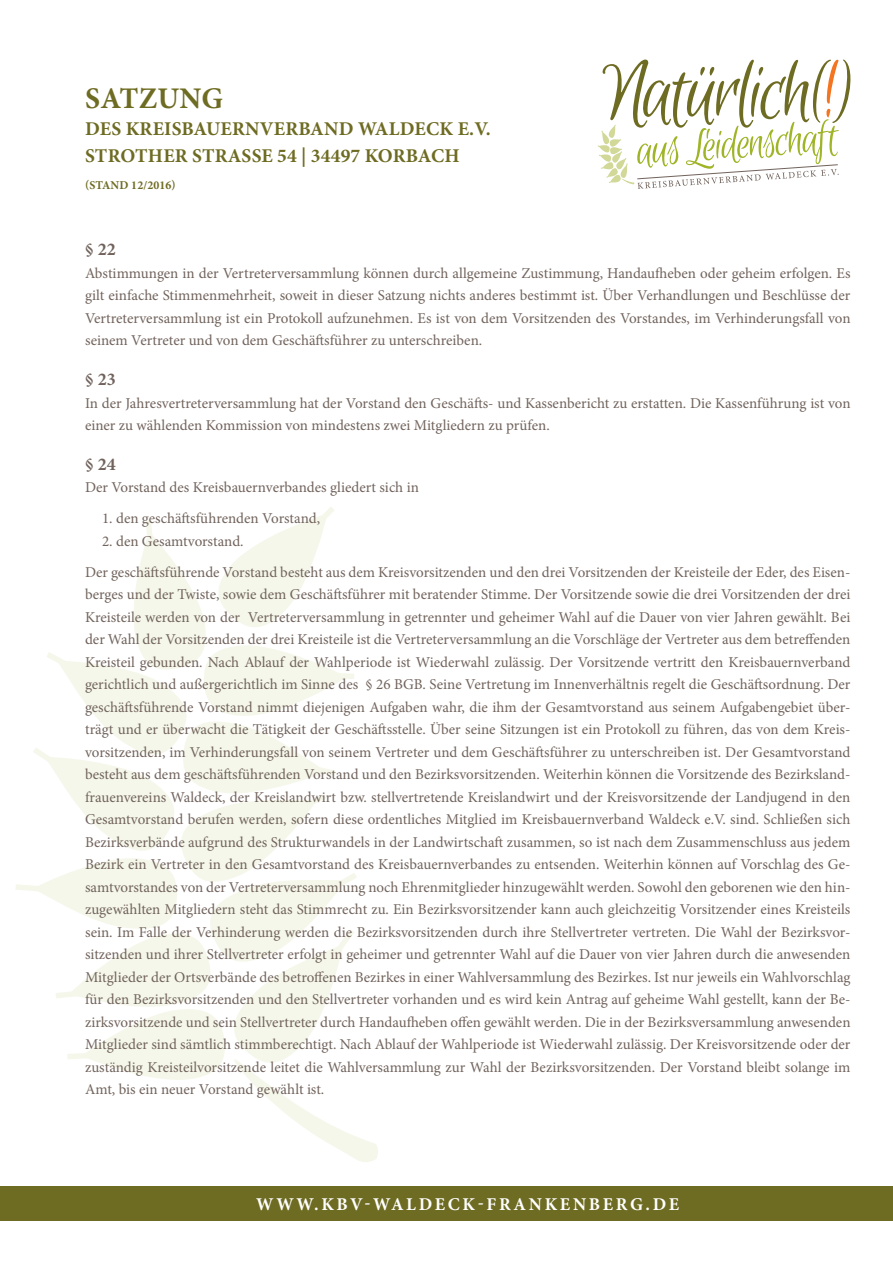
<style>
.page{position:relative;width:893px;height:1263px;background:#fff}
.page>*{position:absolute;margin:0;border:0;box-sizing:border-box;transform-origin:0 0}
.t1{font:700 30px "Minion Pro";letter-spacing:.01em;color:#6e6b22}
.t2{font:700 19.5px/27px "Minion Pro";letter-spacing:.01em;color:#6e6b22}
.t3{font:700 18px "Minion Pro";letter-spacing:.15em;color:#fff}
.t4{font:700 18px "Minion Pro";color:#71635c}
.t5{font:15px/22.5px "Minion Pro";color:#71635c;text-align:justify}
.t6{font:700 12px "Minion Pro";letter-spacing:.01em;color:#6e6b22}
</style>
<div class="page">
<div style="left:0;top:1186px;width:893px;height:34px;background:#6e6b22"></div>
<svg style="left:16px;top:507px;width:362px;height:655px"></svg>
<svg style="left:598px;top:60px;width:252px;height:129px"></svg>
<h1 class="t1" style="left:85px;top:77px;width:139px">SATZUNG</h1>
<h2 class="t2" style="left:85px;top:115px;width:407px">DES KREISBAUERNVERBAND WALDECK E.V.<br>STROTHER STRASSE 54 | 34497 KORBACH</h2>
<p class="t6" style="left:85px;top:177px;width:92px">(STAND 12/2016)</p>
<p class="t4" style="left:85px;top:237px;width:32px">§ 22</p>
<p class="t5" style="left:85px;top:262px;width:767px">Abstimmungen in der Vertreterversammlung können durch allgemeine Zustimmung, Handaufheben oder geheim erfolgen. Es gilt einfache Stimmenmehrheit, soweit in dieser Satzung nichts anderes bestimmt ist. Über Verhandlungen und Beschlüsse der Vertreterversammlung ist ein Protokoll aufzunehmen. Es ist von dem Vorsitzenden des Vorstandes, im Verhinderungsfall von seinem Vertreter und von dem Geschäftsführer zu unterschreiben.</p>
<p class="t4" style="left:85px;top:367px;width:32px">§ 23</p>
<p class="t5" style="left:85px;top:391px;width:767px">In der Jahresvertreterversammlung hat der Vorstand den Geschäfts- und Kassenbericht zu erstatten. Die Kassenführung ist von einer zu wählenden Kommission von mindestens zwei Mitgliedern zu prüfen.</p>
<p class="t4" style="left:85px;top:451px;width:32px">§ 24</p>
<p class="t5" style="left:85px;top:476px;width:335px">Der Vorstand des Kreisbauernverbandes gliedert sich in</p>
<p class="t5" style="left:102px;top:507px;width:220px">1. den geschäftsführenden Vorstand,</p>
<p class="t5" style="left:85px;top:525px;width:765px;line-height:31px;text-indent:17px">2. den Gesamtvorstand.<br>Der geschäftsführende Vorstand besteht aus dem Kreisvorsitzenden und den drei Vorsitzenden der Kreisteile der Eder, des Eisen-</p>
<p class="t5" style="left:85px;top:583px;width:767px">berges und der Twiste, sowie dem Geschäftsführer mit beratender Stimme. Der Vorsitzende sowie die drei Vorsitzenden der drei Kreisteile werden von der Vertreterversammlung in getrennter und geheimer Wahl auf die Dauer von vier Jahren gewählt. Bei der Wahl der Vorsitzenden der drei Kreisteile ist die Vertreterversammlung an die Vorschläge der Vertreter aus dem betreffenden Kreisteil gebunden. Nach Ablauf der Wahlperiode ist Wiederwahl zulässig. Der Vorsitzende vertritt den Kreisbauernverband gerichtlich und außergerichtlich im Sinne des § 26 BGB. Seine Vertretung im Innenverhältnis regelt die Geschäftsordnung. Der geschäftsführende Vorstand nimmt diejenigen Aufgaben wahr, die ihm der Gesamtvorstand aus seinem Aufgabengebiet über&shy;trägt und er überwacht die Tätigkeit der Geschäftsstelle. Über seine Sitzungen ist ein Protokoll zu führen, das von dem Kreis&shy;vorsitzenden, im Verhinderungsfall von seinem Vertreter und dem Geschäftsführer zu unterschreiben ist. Der Gesamtvorstand besteht aus dem geschäftsführenden Vorstand und den Bezirksvorsitzenden. Weiterhin können die Vorsitzende des Bezirksland&shy;frauenvereins Waldeck, der Kreislandwirt bzw. stellvertretende Kreislandwirt und der Kreisvorsitzende der Landjugend in den Gesamtvorstand berufen werden, sofern diese ordentliches Mitglied im Kreisbauernverband Waldeck e.V. sind. Schließen sich Bezirksverbände aufgrund des Strukturwandels in der Landwirtschaft zusammen, so ist nach dem Zusammenschluss aus jedem Bezirk ein Vertreter in den Gesamtvorstand des Kreisbauernverbandes zu entsenden. Weiterhin können auf Vorschlag des Ge&shy;samtvorstandes von der Vertreterversammlung noch Ehrenmitglieder hinzugewählt werden. Sowohl den geborenen wie den hin&shy;zugewählten Mitgliedern steht das Stimmrecht zu. Ein Bezirksvorsitzender kann auch gleichzeitig Vorsitzender eines Kreisteils sein. Im Falle der Verhinderung werden die Bezirksvorsitzenden durch ihre Stellvertreter vertreten. Die Wahl der Bezirksvor&shy;sitzenden und ihrer Stellvertreter erfolgt in geheimer und getrennter Wahl auf die Dauer von vier Jahren durch die anwesenden Mitglieder der Ortsverbände des betroffenen Bezirkes in einer Wahlversammlung des Bezirkes. Ist nur jeweils ein Wahlvorschlag für den Bezirksvorsitzenden und den Stellvertreter vorhanden und es wird kein Antrag auf geheime Wahl gestellt, kann der Be&shy;zirksvorsitzende und sein Stellvertreter durch Handaufheben offen gewählt werden. Die in der Bezirksversammlung anwesenden Mitglieder sind sämtlich stimmberechtigt. Nach Ablauf der Wahlperiode ist Wiederwahl zulässig. Der Kreisvorsitzende oder der zuständig Kreisteilvorsitzende leitet die Wahlversammlung zur Wahl der Bezirksvorsitzenden. Der Vorstand bleibt solange im Amt, bis ein neuer Vorstand gewählt ist.</p>
<p class="t3" style="left:256px;top:1191px;width:21px">WWW</p>
<p class="t3" style="left:314px;top:1191px;width:367px">.KBV-WALDECK-FRANKENBERG.DE</p>
</div>
